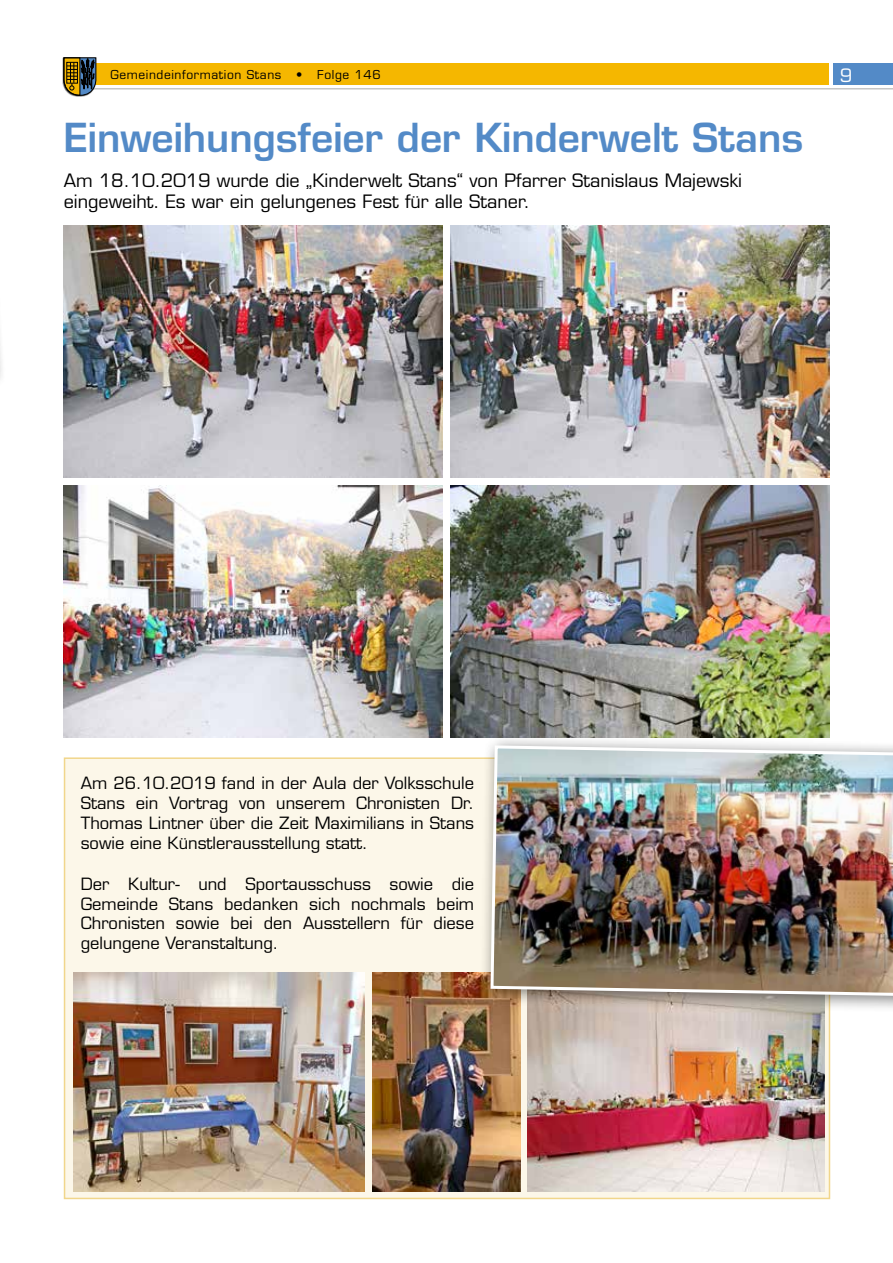
<style>
.page{position:relative;width:893px;height:1263px;background:#fff}
.page>*{position:absolute;margin:0;border:0;box-sizing:border-box;transform-origin:0 0}
.t1{font:600 39px "Eurostile LT Std";color:#538ac7}
.t2{font:18px/21.6px "Eurostile LT Std";color:#000}
.t3{font:18px "Eurostile LT Std";color:#fff}
.t4{font:16.5px/19.8px "Eurostile LT Std";color:#000;text-align:justify}
.t5{font:12px "Eurostile LT Std";letter-spacing:.05em;color:#000}
</style>
<div class="page">
<hr style="left:78px;top:88px;width:815px;height:2px;background:#c6c6c6">
<div style="left:85px;top:64px;width:744px;height:21px;background:#f5b700"></div>
<div style="left:833px;top:64px;width:60px;height:21px;background:#538ac7"></div>
<div style="left:63px;top:57px;width:34px;height:40px;background:#000;opacity:.75"></div>
<svg style="left:64px;top:58px;width:32px;height:37px"></svg>
<div style="left:64px;top:757px;width:766px;height:442px;background:#fcf7e9;border:2px solid #f1d68b"></div>
<img style="left:64px;top:226px;width:378px;height:252px">
<img style="left:451px;top:226px;width:378px;height:252px">
<img style="left:64px;top:485px;width:378px;height:253px">
<img style="left:451px;top:485px;width:378px;height:253px">
<img style="left:372px;top:973px;width:148px;height:218px">
<img style="left:528px;top:1013px;width:297px;height:178px">
<img style="left:73px;top:973px;width:291px;height:218px">
<div style="left:480px;top:735px;width:413px;height:278px;background:#000;opacity:.5"></div>
<img style="left:489px;top:744px;width:404px;height:254px">
<p class="t5" style="left:110px;top:67px;width:272px">Gemeindeinformation Stans • Folge 146</p>
<p class="t3" style="left:840px;top:65px;width:14px">9</p>
<h1 class="t1" style="left:64px;top:114px;width:741px">Einweihungsfeier der Kinderwelt Stans</h1>
<p class="t2" style="left:64px;top:169px;width:680px">Am 18.10.2019 wurde die „Kinderwelt Stans“ von Pfarrer Stanislaus Majewski eingeweiht. Es war ein gelungenes Fest für alle Staner.</p>
<p class="t4" style="left:81px;top:773px;width:395px">Am 26.10.2019 fand in der Aula der Volksschule Stans ein Vortrag von unserem Chronisten Dr.<br>Thomas Lintner über die Zeit Maximilians in Stans sowie eine Künstlerausstellung statt.</p>
<p class="t4" style="left:81px;top:874px;width:395px">Der Kultur- und Sportausschuss sowie die Gemeinde Stans bedanken sich nochmals beim Chronisten sowie bei den Ausstellern für diese gelungene Veranstaltung.</p>
</div>
